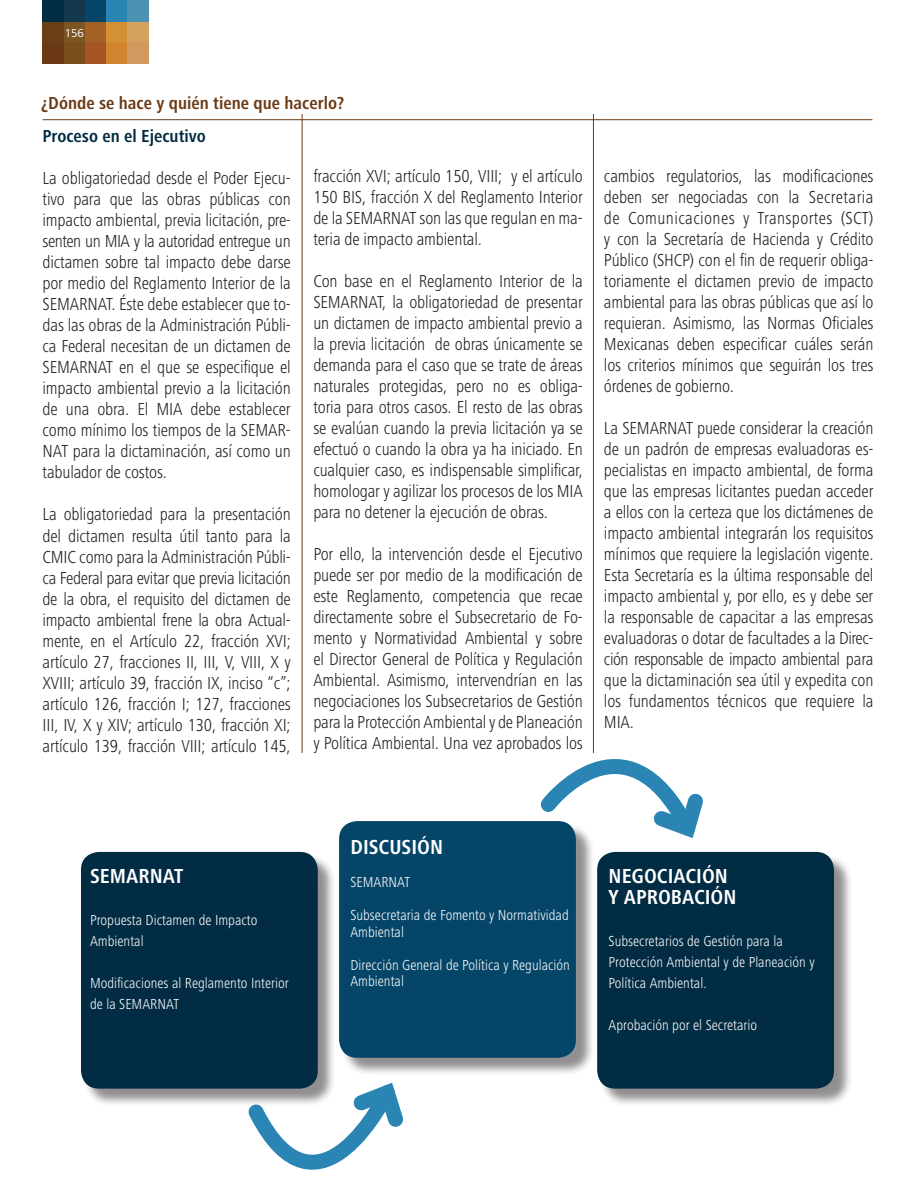
<style>
.page{position:relative;width:915px;height:1191px;background:#fff}
.page>*{position:absolute;margin:0;border:0;box-sizing:border-box;transform-origin:0 0}
.t1{font:700 condensed 21px/21px "Frutiger Next LT";color:#fff}
.t2{font:300 condensed 18px/21px "Frutiger Next LT";letter-spacing:-.01em;color:#231f20;text-align:justify}
.t3{font:700 condensed 18px "Frutiger Next LT";color:#6b3914}
.t4{font:700 condensed 18px "Frutiger Next LT";color:#022c43}
.t5{font:300 condensed 15px/21px "Frutiger Next LT";color:#fff}
.t6{font:12px "Frutiger Next LT";color:#fff}
</style>
<div class="page">
<div style="left:85px;top:21px;width:21px;height:22px;background:#a46126"></div>
<div style="left:64px;top:21px;width:21px;height:22px;background:#7c5521"></div>
<div style="left:106px;top:21px;width:22px;height:22px;background:#d39134"></div>
<div style="left:128px;top:21px;width:21px;height:22px;background:#d3a25f"></div>
<div style="left:43px;top:21px;width:21px;height:22px;background:#6b4017"></div>
<div style="left:85px;top:0;width:21px;height:21px;background:#054568"></div>
<div style="left:64px;top:0;width:21px;height:21px;background:#14394e"></div>
<div style="left:106px;top:0;width:22px;height:21px;background:#2b85b4"></div>
<div style="left:128px;top:0;width:21px;height:21px;background:#4d91b3"></div>
<div style="left:43px;top:0;width:21px;height:21px;background:#022c43"></div>
<div style="left:85px;top:43px;width:21px;height:21px;background:#a55524"></div>
<div style="left:64px;top:43px;width:21px;height:21px;background:#7c4e1e"></div>
<div style="left:43px;top:43px;width:21px;height:21px;background:#6b3914"></div>
<div style="left:106px;top:43px;width:22px;height:21px;background:#d38431"></div>
<div style="left:128px;top:43px;width:21px;height:21px;background:#d2995e"></div>
<hr style="left:301px;top:114px;width:1px;height:639px;background:#6b3914">
<hr style="left:593px;top:114px;width:1px;height:639px;background:#6b3914">
<hr style="left:43px;top:119px;width:829px;height:1px;background:#6b3914">
<div style="left:83px;top:854px;width:253px;height:253px;background:#231f20;opacity:.5"></div>
<div style="left:81px;top:852px;width:237px;height:236px;background:#022c43;border-radius:18px"></div>
<div style="left:341px;top:823px;width:253px;height:253px;background:#231f20;opacity:.5"></div>
<div style="left:339px;top:821px;width:236px;height:236px;background:#054568;border-radius:18px"></div>
<div style="left:599px;top:854px;width:253px;height:253px;background:#231f20;opacity:.5"></div>
<div style="left:597px;top:852px;width:236px;height:236px;background:#022c43;border-radius:18px"></div>
<svg style="left:533px;top:705px;width:170px;height:143px"></svg>
<svg style="left:236px;top:1072px;width:178px;height:98px"></svg>
<p class="t6" style="left:65px;top:26px;width:21px">156</p>
<p class="t3" style="left:41px;top:93px;width:304px">¿Dónde se hace y quién tiene que hacerlo?</p>
<p class="t4" style="left:43px;top:126px;width:165px">Proceso en el Ejecutivo</p>
<p class="t2" style="left:43px;top:168px;width:250px">La obligatoriedad desde el Poder Ejecu&shy;tivo para que las obras públicas con impacto ambiental, previa licitación, pre&shy;senten un MIA y la autoridad entregue un dictamen sobre tal impacto debe darse por medio del Reglamento Interior de la SEMARNAT. Éste debe establecer que to&shy;das las obras de la Administración Públi&shy;ca Federal necesitan de un dictamen de SEMARNAT en el que se especifique el impacto ambiental previo a la licitación de una obra. El MIA debe establecer como mínimo los tiempos de la SEMAR-NAT para la dictaminación, así como un tabulador de costos.</p>
<p class="t2" style="left:43px;top:504px;width:250px">La obligatoriedad para la presentación del dictamen resulta útil tanto para la CMIC como para la Administración Públi&shy;ca Federal para evitar que previa licitación de la obra, el requisito del dictamen de impacto ambiental frene la obra Actual&shy;mente, en el Artículo 22, fracción XVI; artículo 27, fracciones II, III, V, VIII, X y XVIII; artículo 39, fracción IX, inciso “c”; artículo 126, fracción I; 127, fracciones III, IV, X y XIV; artículo 130, fracción XI; artículo 139, fracción VIII; artículo 145,</p>
<p class="t2" style="left:313px;top:165px;width:271px">fracción XVI; artículo 150, VIII; y el artículo 150 BIS, fracción X del Reglamento Interior de la SEMARNAT son las que regulan en ma&shy;teria de impacto ambiental.</p>
<p class="t2" style="left:313px;top:270px;width:271px">Con base en el Reglamento Interior de la SEMARNAT, la obligatoriedad de presentar un dictamen de impacto ambiental previo a la previa licitación de obras únicamente se demanda para el caso que se trate de áreas naturales protegidas, pero no es obliga&shy;toria para otros casos. El resto de las obras se evalúan cuando la previa licitación ya se efectuó o cuando la obra ya ha iniciado. En cualquier caso, es indispensable simplificar, homologar y agilizar los procesos de los MIA para no detener la ejecución de obras.</p>
<p class="t2" style="left:313px;top:543px;width:271px">Por ello, la intervención desde el Ejecutivo puede ser por medio de la modificación de este Reglamento, competencia que recae directamente sobre el Subsecretario de Fo&shy;mento y Normatividad Ambiental y sobre el Director General de Política y Regulación Ambiental. Asimismo, intervendrían en las negociaciones los Subsecretarios de Gestión para la Protección Ambiental y de Planeación y Política Ambiental. Una vez aprobados los</p>
<p class="t2" style="left:603px;top:165px;width:271px">cambios regulatorios, las modificaciones deben ser negociadas con la Secretaria de Comunicaciones y Transportes (SCT) y con la Secretaría de Hacienda y Crédito Público (SHCP) con el fin de requerir obliga&shy;toriamente el dictamen previo de impacto ambiental para las obras públicas que así lo requieran. Asimismo, las Normas Oficiales Mexicanas deben especificar cuáles serán los criterios mínimos que seguirán los tres órdenes de gobierno.</p>
<p class="t2" style="left:603px;top:418px;width:271px">La SEMARNAT puede considerar la creación de un padrón de empresas evaluadoras es&shy;pecialistas en impacto ambiental, de forma que las empresas licitantes puedan acceder a ellos con la certeza que los dictámenes de impacto ambiental integrarán los requisitos mínimos que requiere la legislación vigente.<br>Esta Secretaría es la última responsable del impacto ambiental y, por ello, es y debe ser la responsable de capacitar a las empresas evaluadoras o dotar de facultades a la Direc&shy;ción responsable de impacto ambiental para que la dictaminación sea útil y expedita con los fundamentos técnicos que requiere la MIA.</p>
<p class="t1" style="left:90px;top:865px;width:95px">SEMARNAT</p>
<p class="t5" style="left:90px;top:909px;width:169px">Propuesta Dictamen de Impacto<br>Ambiental</p>
<p class="t5" style="left:90px;top:972px;width:200px">Modificaciones al Reglamento Interior de la SEMARNAT</p>
<p class="t1" style="left:350px;top:837px;width:94px">DISCUSIÓN</p>
<p class="t5" style="left:350px;top:872px;width:61px">SEMARNAT</p>
<p class="t5" style="left:350px;top:907px;width:220px;line-height:16.5px">Subsecretaria de Fomento y Normatividad<br>Ambiental</p>
<p class="t5" style="left:350px;top:956px;width:221px;line-height:16.5px">Dirección General de Política y Regulación<br>Ambiental</p>
<p class="t1" style="left:608px;top:865px;width:129px">NEGOCIACIÓN<br>Y APROBACIÓN</p>
<p class="t5" style="left:608px;top:930px;width:207px">Subsecretarios de Gestión para la<br>Protección Ambiental y de Planeación y<br>Política Ambiental.</p>
<p class="t5" style="left:608px;top:1014px;width:150px">Aprobación por el Secretario</p>
</div>
